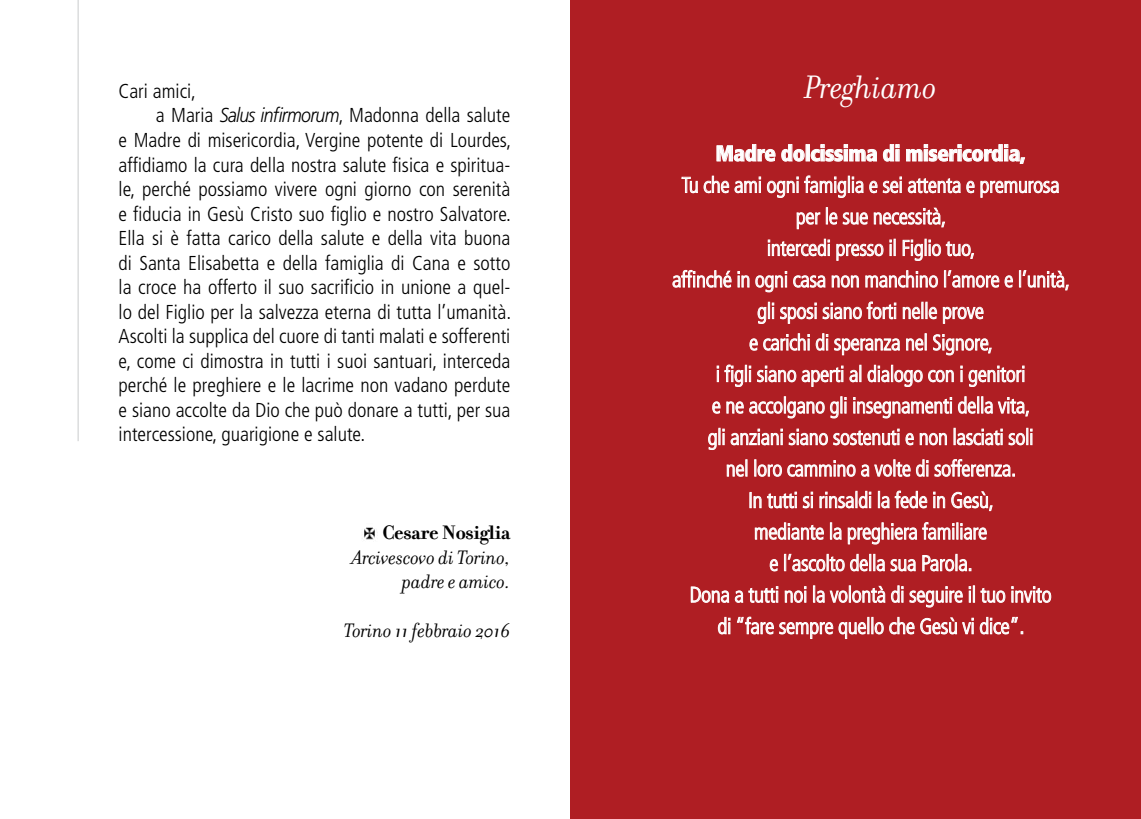
<style>
.page{position:relative;width:1141px;height:819px;background:#fff}
.page>*{position:absolute;margin:0;border:0;box-sizing:border-box;transform-origin:0 0}
.t1{font:italic 35px "Filosofia";letter-spacing:-.01em;color:#fff}
.t2{font:300 condensed 21.88px/31.5px "Frutiger LT Std";letter-spacing:-.015em;color:#fff;text-align:center}
.t3{font:900 condensed 21.88px "Frutiger LT Std";letter-spacing:-.015em;color:#fff}
.t4{font:italic 21px/24.5px "Filosofia";letter-spacing:-.01em;color:#000;text-align:right}
.t5{font:700 21px "Filosofia";letter-spacing:-.01em;color:#000}
.t6{font:300 condensed 20.12px "Frutiger LT Std";color:#000}
.s1{font-style:italic;font-stretch:normal}
</style>
<div class="page">
<img style="left:362px;top:527px;width:13px;height:13px">
<hr style="left:78px;top:0;width:1px;height:441px;background:#939598">
<div style="left:570px;top:0;width:571px;height:819px;background:#af1e23"></div>
<svg style="left:717px;top:144px;width:58px;height:17px"></svg>
<svg style="left:781px;top:144px;width:23px;height:17px"></svg>
<div style="left:806px;top:144px;width:4px;height:17px;border:1px solid #fff"></div>
<svg style="left:811px;top:144px;width:66px;height:17px"></svg>
<svg style="left:883px;top:144px;width:16px;height:17px"></svg>
<svg style="left:906px;top:144px;width:119px;height:20px"></svg>
<svg style="left:682px;top:177px;width:16px;height:16px"></svg>
<svg style="left:704px;top:176px;width:25px;height:17px"></svg>
<svg style="left:735px;top:177px;width:26px;height:16px"></svg>
<svg style="left:767px;top:177px;width:31px;height:21px"></svg>
<svg style="left:804px;top:175px;width:59px;height:23px"></svg>
<svg style="left:869px;top:181px;width:8px;height:12px"></svg>
<svg style="left:883px;top:177px;width:19px;height:16px"></svg>
<svg style="left:908px;top:178px;width:52px;height:15px"></svg>
<svg style="left:967px;top:181px;width:7px;height:12px"></svg>
<svg style="left:981px;top:181px;width:78px;height:16px"></svg>
<svg style="left:797px;top:212px;width:23px;height:17px"></svg>
<svg style="left:826px;top:207px;width:11px;height:17px"></svg>
<svg style="left:843px;top:212px;width:25px;height:12px"></svg>
<svg style="left:874px;top:208px;width:71px;height:19px"></svg>
<svg style="left:768px;top:239px;width:62px;height:17px"></svg>
<svg style="left:837px;top:244px;width:46px;height:16px"></svg>
<svg style="left:890px;top:239px;width:5px;height:17px"></svg>
<svg style="left:903px;top:239px;width:71px;height:22px"></svg>
<svg style="left:673px;top:270px;width:58px;height:17px"></svg>
<svg style="left:738px;top:271px;width:11px;height:16px"></svg>
<svg style="left:756px;top:271px;width:31px;height:21px"></svg>
<svg style="left:793px;top:275px;width:32px;height:12px"></svg>
<svg style="left:832px;top:275px;width:27px;height:12px"></svg>
<svg style="left:865px;top:270px;width:73px;height:17px"></svg>
<svg style="left:944px;top:270px;width:55px;height:17px"></svg>
<svg style="left:1005px;top:275px;width:8px;height:12px"></svg>
<svg style="left:1019px;top:270px;width:50px;height:20px"></svg>
<svg style="left:758px;top:302px;width:16px;height:22px"></svg>
<svg style="left:780px;top:303px;width:36px;height:20px"></svg>
<svg style="left:823px;top:301px;width:73px;height:18px"></svg>
<svg style="left:903px;top:302px;width:34px;height:17px"></svg>
<svg style="left:943px;top:307px;width:40px;height:16px"></svg>
<svg style="left:750px;top:333px;width:60px;height:17px"></svg>
<svg style="left:816px;top:333px;width:12px;height:17px"></svg>
<svg style="left:834px;top:338px;width:66px;height:17px"></svg>
<svg style="left:906px;top:333px;width:20px;height:17px"></svg>
<svg style="left:933px;top:334px;width:58px;height:21px"></svg>
<svg style="left:717px;top:366px;width:2px;height:16px"></svg>
<svg style="left:725px;top:364px;width:26px;height:23px"></svg>
<svg style="left:757px;top:366px;width:39px;height:16px"></svg>
<svg style="left:802px;top:366px;width:41px;height:20px"></svg>
<svg style="left:850px;top:365px;width:11px;height:17px"></svg>
<svg style="left:868px;top:365px;width:86px;height:22px"></svg>
<svg style="left:961px;top:366px;width:1px;height:16px"></svg>
<svg style="left:969px;top:366px;width:55px;height:21px"></svg>
<svg style="left:712px;top:401px;width:8px;height:12px"></svg>
<svg style="left:727px;top:396px;width:119px;height:22px"></svg>
<svg style="left:853px;top:397px;width:99px;height:21px"></svg>
<svg style="left:958px;top:396px;width:71px;height:20px"></svg>
<svg style="left:708px;top:428px;width:16px;height:22px"></svg>
<svg style="left:731px;top:429px;width:52px;height:16px"></svg>
<svg style="left:789px;top:429px;width:110px;height:16px"></svg>
<svg style="left:906px;top:433px;width:8px;height:12px"></svg>
<svg style="left:920px;top:433px;width:27px;height:12px"></svg>
<svg style="left:954px;top:428px;width:48px;height:17px"></svg>
<svg style="left:1009px;top:428px;width:23px;height:17px"></svg>
<svg style="left:727px;top:459px;width:20px;height:17px"></svg>
<svg style="left:755px;top:459px;width:100px;height:17px"></svg>
<svg style="left:861px;top:459px;width:49px;height:18px"></svg>
<svg style="left:916px;top:459px;width:12px;height:17px"></svg>
<svg style="left:935px;top:459px;width:80px;height:17px"></svg>
<svg style="left:750px;top:492px;width:11px;height:16px"></svg>
<svg style="left:767px;top:492px;width:30px;height:16px"></svg>
<svg style="left:803px;top:492px;width:10px;height:16px"></svg>
<svg style="left:820px;top:491px;width:51px;height:17px"></svg>
<svg style="left:878px;top:491px;width:11px;height:17px"></svg>
<svg style="left:895px;top:490px;width:32px;height:18px"></svg>
<svg style="left:933px;top:492px;width:12px;height:16px"></svg>
<svg style="left:951px;top:491px;width:41px;height:20px"></svg>
<svg style="left:755px;top:522px;width:69px;height:17px"></svg>
<svg style="left:830px;top:522px;width:11px;height:17px"></svg>
<svg style="left:848px;top:522px;width:139px;height:22px"></svg>
<svg style="left:770px;top:559px;width:8px;height:12px"></svg>
<svg style="left:784px;top:554px;width:101px;height:17px"></svg>
<svg style="left:891px;top:559px;width:24px;height:12px"></svg>
<svg style="left:922px;top:554px;width:49px;height:17px"></svg>
<svg style="left:691px;top:586px;width:38px;height:16px"></svg>
<svg style="left:735px;top:590px;width:8px;height:12px"></svg>
<svg style="left:749px;top:586px;width:29px;height:16px"></svg>
<svg style="left:785px;top:586px;width:21px;height:16px"></svg>
<svg style="left:813px;top:585px;width:11px;height:17px"></svg>
<svg style="left:830px;top:585px;width:55px;height:18px"></svg>
<svg style="left:891px;top:585px;width:12px;height:17px"></svg>
<svg style="left:910px;top:586px;width:53px;height:21px"></svg>
<svg style="left:969px;top:585px;width:6px;height:17px"></svg>
<svg style="left:981px;top:588px;width:24px;height:14px"></svg>
<svg style="left:1012px;top:586px;width:39px;height:17px"></svg>
<svg style="left:718px;top:617px;width:12px;height:17px"></svg>
<svg style="left:737px;top:616px;width:96px;height:22px"></svg>
<svg style="left:839px;top:617px;width:75px;height:21px"></svg>
<svg style="left:920px;top:617px;width:54px;height:17px"></svg>
<svg style="left:980px;top:617px;width:43px;height:17px"></svg>
<p class="t6" style="left:119px;top:80px;width:79px">Cari amici,</p>
<p class="t6" style="left:156px;top:104px;width:356px">a Maria <span class="s1">Salus infirmorum</span>, Madonna della salute</p>
<p class="t6" style="left:119px;top:129px;width:394px">e Madre di misericordia, Vergine potente di Lourdes,</p>
<p class="t6" style="left:119px;top:153px;width:393px">affidiamo la cura della nostra salute fisica e spiritua-</p>
<p class="t6" style="left:119px;top:178px;width:393px">le, perché possiamo vivere ogni giorno con serenità</p>
<p class="t6" style="left:119px;top:202px;width:394px">e fiducia in Gesù Cristo suo figlio e nostro Salvatore.</p>
<p class="t6" style="left:119px;top:227px;width:393px">Ella si è fatta carico della salute e della vita buona</p>
<p class="t6" style="left:119px;top:251px;width:393px">di Santa Elisabetta e della famiglia di Cana e sotto</p>
<p class="t6" style="left:119px;top:275px;width:393px">la croce ha offerto il suo sacrificio in unione a quel-</p>
<p class="t6" style="left:119px;top:300px;width:394px">lo del Figlio per la salvezza eterna di tutta l’umanità.</p>
<p class="t6" style="left:119px;top:324px;width:393px">Ascolti la supplica del cuore di tanti malati e sofferenti</p>
<p class="t6" style="left:119px;top:349px;width:393px">e, come ci dimostra in tutti i suoi santuari, interceda</p>
<p class="t6" style="left:119px;top:373px;width:393px">perché le preghiere e le lacrime non vadano perdute</p>
<p class="t6" style="left:119px;top:398px;width:393px">e siano accolte da Dio che può donare a tutti, per sua</p>
<p class="t6" style="left:119px;top:422px;width:248px">intercessione, guarigione e salute.</p>
<p class="t5" style="left:382px;top:520px;width:130px">Cesare Nosiglia</p>
<p class="t4" style="left:352px;top:545px;width:160px">Arcivescovo di Torino, padre e amico.</p>
<p class="t4" style="left:344px;top:619px;width:168px">Torino 11 febbraio 2016</p>
<h1 class="t1" style="left:804px;top:68px;width:134px">Preghiamo</h1>
<p class="t3" style="left:716px;top:140px;width:311px">Madre dolcissima di misericordia,</p>
<p class="t2" style="left:672px;top:169px;width:399px">Tu che ami ogni famiglia e sei attenta e premurosa per le sue necessità,<br>intercedi presso il Figlio tuo,<br>affinché in ogni casa non manchino l’amore e l’unità, gli sposi siano forti nelle prove<br>e carichi di speranza nel Signore,<br>i figli siano aperti al dialogo con i genitori<br>e ne accolgano gli insegnamenti della vita,<br>gli anziani siano sostenuti e non lasciati soli<br>nel loro cammino a volte di sofferenza.<br>I n tutti si rinsaldi la fede in Gesù,<br>mediante la preghiera familiare<br>e l’ascolto della sua Parola.<br>Dona a tutti noi la volontà di seguire il tuo invito<br>di “fare sempre quello che Gesù vi dice”.</p>
</div>
